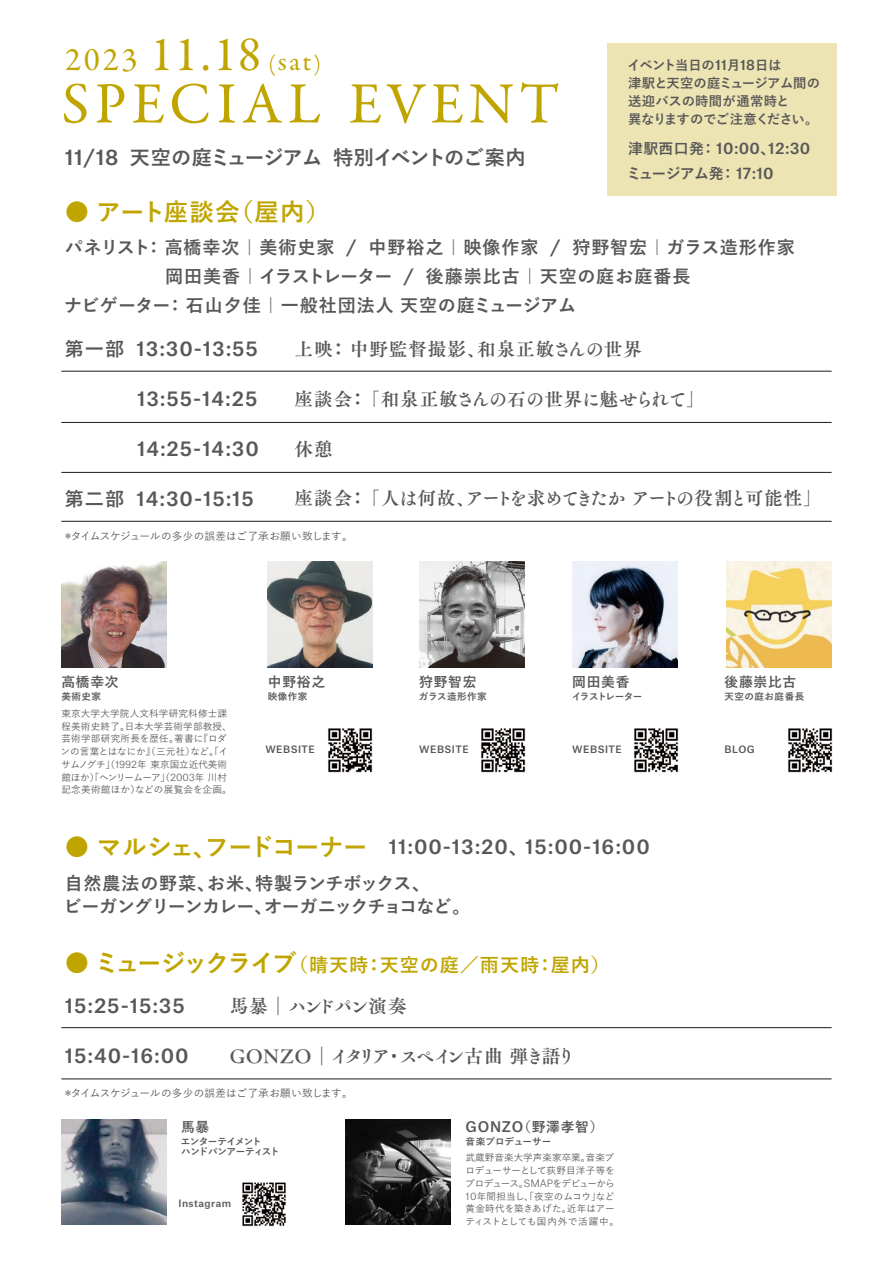
<style>
.page{position:relative;width:893px;height:1263px;background:#fff}
.page>*{position:absolute;margin:0;border:0;box-sizing:border-box;transform-origin:0 0}
.t1{font:58.65px "Garamond Premr Pro";letter-spacing:.09em;color:#c0a500}
.t2{font:48.9px "Garamond Premr Pro";color:#c0a500}
.t3{font:24.45px "Yu Gothic Std B";letter-spacing:.02em;color:#c0a500}
.t4{font:20.25px "Yu Gothic Std B";letter-spacing:-.045em;color:#595857}
.t5{font:500 19.5px "Atlas Grotesk Detail";letter-spacing:.05em;color:#595857}
.t6{font:19.2px "Yu Gothic Std B";letter-spacing:.05em;color:#c0a500}
.t7{font:18.6px "Tsuku A Old Min Pr 6 B";letter-spacing:-.06em;color:#595857}
.t8{font:18.6px "Tsuku A Old Min Pr 6 B";letter-spacing:-.015em;color:#595857}
.t9{font:18.6px "Tsuku A Old Min Pr 6 B";letter-spacing:-.11em;color:#595857}
.t10{font:18.6px "Tsuku A Old Min Pr 6 B";letter-spacing:.05em;color:#595857}
.t11{font:18px/28.7px "Yu Gothic Std B";letter-spacing:.04em;color:#595857}
.t12{font:18px/23.4px "Yu Gothic Std B";letter-spacing:-.035em;color:#595857}
.t13{font:500 15.15px "Atlas Grotesk Detail";letter-spacing:.025em;color:#595857}
.t14{font:14.85px "Yu Gothic Std B";letter-spacing:-.055em;color:#595857}
.t15{font:13.8px "Yu Gothic Std B";letter-spacing:.05em;color:#595857}
.t16{font:13.35px/18px "Yu Gothic Std B";letter-spacing:-.02em;color:#595857}
.t17{font:10.65px "Yu Gothic Std M";letter-spacing:.02em;color:#595857}
.t18{font:500 9.75px "Atlas Grotesk Detail";letter-spacing:.05em;color:#595857}
.t19{font:9.6px/12.8px "Yu Gothic Std M";letter-spacing:.005em;color:#595857}
.t20{font:9.6px/10.6px "Yu Gothic Std B";letter-spacing:-.055em;color:#595857}
.t21{font:9.6px "Yu Gothic Std B";letter-spacing:-.02em;color:#595857}
.t22{font:9.6px "Yu Gothic Std B";letter-spacing:-.06em;color:#595857}
.t23{font:9.6px "Yu Gothic Std B";letter-spacing:.05em;color:#595857}
.t24{font:9.6px "Yu Gothic Std B";letter-spacing:.035em;color:#595857}
.s1{font-size:33.3px}
.s2{font-size:22.35px}
.s3{font-size:28.05px}
.s4{font-family:"Atlas Grotesk Detail";font-weight:500;font-size:20.55px}
.s5{font-family:"Atlas Grotesk Detail";font-weight:500;font-size:13.65px}
.s6{font-family:"Yu Gothic Std B";font-weight:400;font-size:14.85px}
.s7{font-family:"Atlas Grotesk Detail";font-weight:500;font-size:15.15px}
.s8{font-family:"Atlas Grotesk Detail";font-weight:500;font-size:18.45px}
.s9{font-family:"Yu Gothic Std B";font-weight:400;font-size:19.2px}
.s10{font-family:"Atlas Grotesk Detail";font-weight:300;font-size:9.75px}
.s11{font-family:"Yu Gothic Std B";font-weight:400;font-size:24.45px;color:#c0a500}
.s12{font-size:24.45px}
.s13{font-family:"Atlas Grotesk Detail";font-weight:500;font-size:14.1px}
</style>
<div class="page">
<hr style="left:61px;top:371px;width:771px;height:1px;background:#231916">
<hr style="left:61px;top:422px;width:771px;height:1px;background:#231916">
<hr style="left:61px;top:472px;width:771px;height:1px;background:#231916">
<hr style="left:61px;top:521px;width:771px;height:1px;background:#231916">
<hr style="left:61px;top:1027px;width:771px;height:1px;background:#231916">
<hr style="left:61px;top:1079px;width:771px;height:1px;background:#231916">
<img style="left:61px;top:1119px;width:105px;height:105px">
<img style="left:419px;top:562px;width:105px;height:105px">
<img style="left:481px;top:728px;width:45px;height:45px">
<img style="left:572px;top:562px;width:105px;height:105px">
<img style="left:634px;top:728px;width:45px;height:45px">
<img style="left:242px;top:1182px;width:44px;height:45px">
<div style="left:607px;top:44px;width:229px;height:152px;background:#ece4b3"></div>
<img style="left:328px;top:728px;width:45px;height:45px">
<img style="left:268px;top:562px;width:105px;height:105px">
<img style="left:346px;top:1119px;width:105px;height:105px">
<img style="left:61px;top:562px;width:105px;height:105px">
<img style="left:726px;top:562px;width:106px;height:105px">
<img style="left:788px;top:728px;width:45px;height:45px">
<h2 class="t2" style="left:65px;top:25px;width:258px"><span class="s1">2023</span> 11.18 <span class="s2">(</span><span class="s3">sat</span><span class="s2">)</span></h2>
<h1 class="t1" style="left:62px;top:68px;width:499px">SPECIAL EVENT</h1>
<h3 class="t4" style="left:65px;top:142px;width:462px"><span class="s4">11/18</span> 天空の庭ミュージアム 特別イベントのご案内</h3>
<h3 class="t16" style="left:627px;top:55px;width:194px">イベント当日の<span class="s5">11</span>月<span class="s5">18</span>日は<br>津駅と天空の庭ミュージアム間の送迎バスの時間が通常時と<br>異なりますのでご注意ください。</h3>
<h3 class="t13" style="left:628px;top:136px;width:184px"><span class="s6">津駅西口発：</span> 10:00<span class="s6">、</span>12:30</h3>
<h3 class="t14" style="left:626px;top:162px;width:149px">ミュージアム発： <span class="s7">17:10</span></h3>
<h3 class="t3" style="left:65px;top:193px;width:267px">● アート座談会（屋内）</h3>
<h3 class="t11" style="left:64px;top:233px;width:732px">パネリスト：高橋幸次―美術史家 <span class="s8">/</span> 中野裕之―映像作家 <span class="s8">/</span> 狩野智宏―ガラス造形作家　　　　　岡田美香―イラストレーター <span class="s8">/</span> 後藤崇比古―天空の庭お庭番長<br>ナビゲーター：石山夕佳―一般社団法人天空の庭ミュージアム</h3>
<h3 class="t5" style="left:65px;top:333px;width:195px"><span class="s9">第一部</span> 13:30-13:55</h3>
<h3 class="t5" style="left:137px;top:383px;width:122px">13:55-14:25</h3>
<h3 class="t5" style="left:137px;top:433px;width:123px">14:25-14:30</h3>
<h3 class="t5" style="left:65px;top:483px;width:191px"><span class="s9">第二部</span> 14:30-15:15</h3>
<h3 class="t10" style="left:295px;top:332px;width:349px">上映： 中野監督撮影、和泉正敏さんの世界</h3>
<h3 class="t8" style="left:295px;top:382px;width:412px">座談会： 「和泉正敏さんの石の世界に魅せられて」</h3>
<h3 class="t8" style="left:295px;top:432px;width:40px">休憩</h3>
<h3 class="t7" style="left:295px;top:481px;width:529px">座談会： 「人は何故、アートを求めてきたか アートの役割と可能性」</h3>
<p class="t17" style="left:63px;top:528px;width:291px">＊タイムスケジュールの多少の誤差はご了承お願い致します。</p>
<h3 class="t15" style="left:61px;top:671px;width:59px">高橋幸次</h3>
<p class="t21" style="left:61px;top:689px;width:41px">美術史家</p>
<p class="t19" style="left:61px;top:706px;width:173px">東京大学大学院人文科学研究科修士課程美術史終了。日本大学芸術学部教授、芸術学部研究所長を歴任。著書に『ロダンの言葉とはなにか』（三元社）など。「イサムノグチ」（<span class="s10">1992</span>年東京国立近代美術館ほか）「ヘンリームーア」（<span class="s10">2003</span>年川村記念美術館ほか）などの展覧会を企画。</p>
<h3 class="t15" style="left:268px;top:671px;width:59px">中野裕之</h3>
<p class="t21" style="left:268px;top:689px;width:41px">映像作家</p>
<p class="t18" style="left:265px;top:741px;width:51px">WEBSITE</p>
<h3 class="t15" style="left:419px;top:671px;width:59px">狩野智宏</h3>
<p class="t24" style="left:419px;top:689px;width:69px">ガラス造形作家</p>
<p class="t18" style="left:419px;top:741px;width:51px">WEBSITE</p>
<h3 class="t15" style="left:572px;top:671px;width:59px">岡田美香</h3>
<p class="t22" style="left:572px;top:689px;width:72px">イラストレーター</p>
<p class="t18" style="left:572px;top:741px;width:51px">WEBSITE</p>
<h3 class="t5" style="left:65px;top:830px;width:587px"><span class="s11">● マルシェ、フードコーナー</span> 11:00-13:20<span class="s9">、</span>15:00-16:00</h3>
<h3 class="t12" style="left:63px;top:871px;width:408px">自然農法の野菜、お米、特製ランチボックス、<br>ビーガングリーンカレー、オーガニックチョコなど。</h3>
<h3 class="t6" style="left:65px;top:950px;width:547px"><span class="s12">● ミュージックライブ</span>（晴天時：天空の庭／雨天時：屋内）</h3>
<h3 class="t5" style="left:65px;top:989px;width:121px">15:25-15:35</h3>
<h3 class="t5" style="left:65px;top:1039px;width:125px">15:40-16:00</h3>
<h3 class="t7" style="left:230px;top:989px;width:178px">馬暴―ハンドパン演奏</h3>
<h3 class="t9" style="left:230px;top:1039px;width:347px">GONZO ―イタリア・スペイン古曲 弾き語り</h3>
<p class="t17" style="left:63px;top:1085px;width:291px">＊タイムスケジュールの多少の誤差はご了承お願い致します。</p>
<h3 class="t15" style="left:181px;top:1116px;width:30px">馬暴</h3>
<p class="t20" style="left:181px;top:1135px;width:101px">エンターテイメント<br>ハンドパンアーティスト</p>
<p class="t18" style="left:178px;top:1195px;width:54px">Instagram</p>
<h3 class="t15" style="left:466px;top:1116px;width:139px"><span class="s13">GONZO</span>（野澤孝智）</h3>
<p class="t21" style="left:466px;top:1134px;width:87px">音楽プロデューサー</p>
<p class="t19" style="left:465px;top:1151px;width:155px">武蔵野音楽大学声楽家卒業。音楽プロデューサーとして荻野目洋子等をプロデュース。<span class="s10">SMAP</span>をデビューから<br><span class="s10">10</span>年間担当し、「夜空のムコウ」など黄金時代を築きあげた。近年はアーティストとしても国内外で活躍中。</p>
<h3 class="t15" style="left:724px;top:671px;width:73px">後藤崇比古</h3>
<p class="t23" style="left:724px;top:689px;width:81px">天空の庭お庭番長</p>
<p class="t18" style="left:724px;top:741px;width:32px">BLOG</p>
</div>
